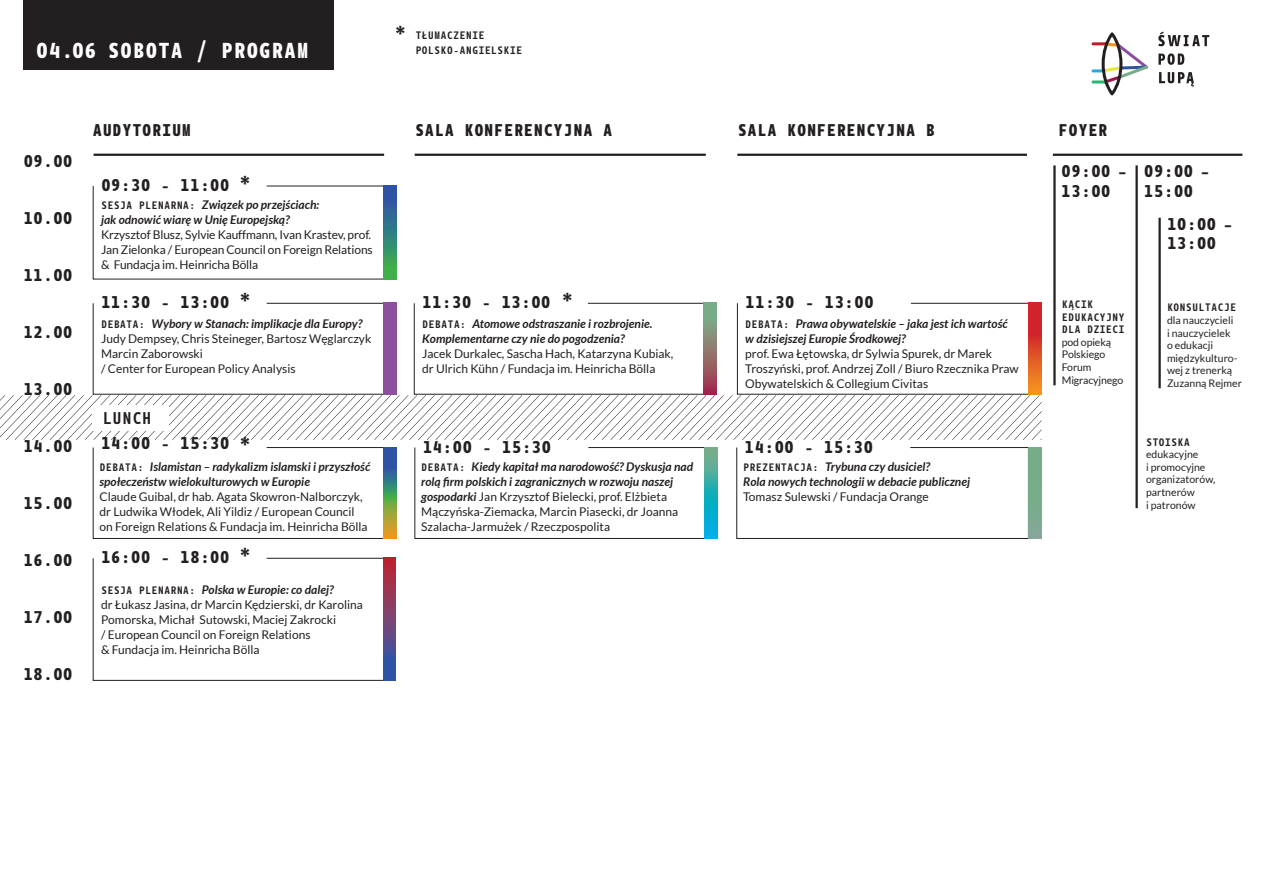
<style>
.page{position:relative;width:1263px;height:893px;background:#fff}
.page>*{position:absolute;margin:0;border:0;box-sizing:border-box;transform-origin:0 0}
.t1{font:700 21px "Botanika Mono";color:#fff}
.cyfty{font:600 21px "Botanika Mono";color:#231f20}
.cyfty-2{font:700 16.5px/19.8px "Botanika Mono";color:#231f20}
.cyfty-3{font:600 16.5px "Botanika Mono";color:#231f20}
.text{font:12px/15px "Lato";color:#231f20}
.text-2{font:italic 700 12px/15px "Lato";color:#231f20}
.text-3{font:10.5px/12.6px "Lato";color:#231f20}
.text-4{font:600 10.5px/12.6px "Botanika Mono";color:#231f20}
.s1{font-family:"Botanika Mono";font-weight:600;font-style:normal;font-size:10.5px}
.s2{font-family:"Botanika Mono";font-weight:600;font-size:10.5px}
.s3{font-weight:700;font-style:italic}
.s4{font-family:"Botanika Mono";font-weight:600}
</style>
<div class="page">
<hr style="left:1053px;top:165px;width:3px;height:220px;background:#231f20">
<div style="left:23px;top:0;width:311px;height:69px;background:#231f20"></div>
<hr style="left:94px;top:154px;width:290px;height:2px;background:#231f20">
<hr style="left:415px;top:154px;width:291px;height:2px;background:#231f20">
<hr style="left:737px;top:154px;width:290px;height:2px;background:#231f20">
<hr style="left:1053px;top:154px;width:189px;height:2px;background:#231f20">
<svg style="left:92px;top:185px;width:292px;height:95px"></svg>
<svg style="left:92px;top:447px;width:291px;height:92px"></svg>
<svg style="left:414px;top:447px;width:290px;height:92px"></svg>
<svg style="left:736px;top:447px;width:292px;height:92px"></svg>
<svg style="left:0;top:303px;width:1041px;height:137px"></svg>
<svg style="left:92px;top:557px;width:292px;height:124px"></svg>
<div style="left:92px;top:405px;width:77px;height:26px;background:#fff"></div>
<svg style="left:1091px;top:32px;width:57px;height:63px"></svg>
<svg style="left:1158px;top:53px;width:26px;height:12px"></svg>
<svg style="left:1159px;top:72px;width:35px;height:15px"></svg>
<svg style="left:1158px;top:32px;width:51px;height:14px"></svg>
<svg style="left:383px;top:186px;width:13px;height:94px"></svg>
<div style="left:383px;top:303px;width:13px;height:92px;background:#8c509f"></div>
<svg style="left:703px;top:303px;width:13px;height:92px"></svg>
<svg style="left:1028px;top:303px;width:13px;height:92px"></svg>
<svg style="left:383px;top:447px;width:13px;height:92px"></svg>
<svg style="left:704px;top:447px;width:13px;height:92px"></svg>
<svg style="left:1028px;top:447px;width:13px;height:92px"></svg>
<svg style="left:383px;top:558px;width:13px;height:122px;background:#754071"></svg>
<hr style="left:1135px;top:165px;width:3px;height:343px;background:#231f20">
<hr style="left:1158px;top:218px;width:3px;height:170px;background:#231f20">
<p class="t1" style="left:36px;top:36px;width:274px">04.06 SOBOTA / PROGRAM</p>
<p class="cyfty" style="left:394px;top:19px;width:14px">*</p>
<p class="text-4" style="left:415px;top:28px;width:109px;line-height:15px">TŁUMACZENIE<br>POLSKO-ANGIELSKIE</p>
<p class="cyfty-2" style="left:23px;top:150px;width:51px">09.00</p>
<p class="cyfty-2" style="left:23px;top:207px;width:51px">10.00</p>
<p class="cyfty-2" style="left:23px;top:264px;width:51px">11.00</p>
<p class="cyfty-2" style="left:23px;top:321px;width:51px">12.00</p>
<p class="cyfty-2" style="left:23px;top:378px;width:51px">13.00</p>
<p class="cyfty-2" style="left:23px;top:435px;width:51px">14.00</p>
<p class="cyfty-2" style="left:23px;top:492px;width:51px">15.00</p>
<p class="cyfty-2" style="left:23px;top:549px;width:51px">16.00</p>
<p class="cyfty-2" style="left:23px;top:606px;width:51px">17.00</p>
<p class="cyfty-2" style="left:23px;top:663px;width:51px">18.00</p>
<p class="cyfty-2" style="left:92px;top:120px;width:101px">AUDYTORIUM</p>
<p class="cyfty-2" style="left:415px;top:120px;width:200px">SALA KONFERENCYJNA A</p>
<p class="cyfty-2" style="left:737px;top:120px;width:199px">SALA KONFERENCYJNA B</p>
<p class="cyfty-2" style="left:101px;top:175px;width:130px">09:30 - 11:00</p>
<p class="cyfty" style="left:239px;top:169px;width:14px">*</p>
<p class="text-2" style="left:101px;top:197px;width:220px"><span class="s1">SESJA PLENARNA:</span> Związek po przejściach: jak odnowić wiarę w Unię Europejską?</p>
<p class="text" style="left:101px;top:227px;width:273px">Krzysztof Blusz, Sylvie Kauffmann, Ivan Krastev, prof.<br>Jan Zielonka / European Council on Foreign Relations &amp; Fundacja im. Heinricha Bölla</p>
<p class="cyfty-2" style="left:101px;top:292px;width:130px">11:30 - 13:00</p>
<p class="cyfty" style="left:239px;top:287px;width:14px">*</p>
<p class="cyfty" style="left:561px;top:287px;width:14px">*</p>
<p class="cyfty-2" style="left:422px;top:292px;width:130px">11:30 - 13:00</p>
<p class="cyfty-2" style="left:745px;top:292px;width:130px">11:30 - 13:00</p>
<p class="text-2" style="left:101px;top:317px;width:263px"><span class="s1">DEBATA:</span> Wybory w Stanach: implikacje dla Europy?</p>
<p class="text" style="left:101px;top:331px;width:272px">Judy Dempsey, Chris Steineger, Bartosz Węglarczyk</p>
<p class="text" style="left:101px;top:346px;width:103px">Marcin Zaborowski</p>
<p class="text" style="left:101px;top:361px;width:196px">/ Center for European Policy Analysis</p>
<p class="cyfty-3" style="left:102px;top:407px;width:51px">LUNCH</p>
<p class="text-2" style="left:422px;top:317px;width:232px"><span class="s1">DEBATA:</span> Atomowe odstraszanie i rozbrojenie.</p>
<p class="text-2" style="left:422px;top:332px;width:204px">Komplementarne czy nie do pogodzenia?</p>
<p class="text" style="left:422px;top:346px;width:253px">Jacek Durkalec, Sascha Hach, Katarzyna Kubiak, dr Ulrich Kühn / Fundacja im. Heinricha Bölla</p>
<p class="text-2" style="left:745px;top:317px;width:264px"><span class="s1">DEBATA:</span> Prawa obywatelskie – jaka jest ich wartość w dzisiejszej Europie Środkowej?</p>
<p class="text" style="left:745px;top:346px;width:275px">prof. Ewa Łętowska, dr Sylwia Spurek, dr Marek<br>Troszyński, prof. Andrzej Zoll / Biuro Rzecznika Praw<br>Obywatelskich &amp; Collegium Civitas</p>
<p class="cyfty" style="left:239px;top:430px;width:14px">*</p>
<p class="cyfty-2" style="left:101px;top:433px;width:130px">14:00 - 15:30</p>
<p class="cyfty-2" style="left:423px;top:436px;width:130px">14:00 - 15:30</p>
<p class="cyfty-2" style="left:745px;top:436px;width:130px">14:00 - 15:30</p>
<p class="text-2" style="left:100px;top:459px;width:272px"><span class="s1">DEBATA:</span> Islamistan – radykalizm islamski i przyszłość społeczeństw wielokulturowych w Europie</p>
<p class="text" style="left:100px;top:489px;width:265px">Claude Guibal, dr hab. Agata Skowron-Nalborczyk,</p>
<p class="text" style="left:100px;top:504px;width:257px">dr Ludwika Włodek, Ali Yildiz / European Council</p>
<p class="text" style="left:100px;top:519px;width:270px">on Foreign Relations &amp; Fundacja im. Heinricha Bölla</p>
<p class="cyfty-2" style="left:101px;top:547px;width:130px">16:00 - 18:00</p>
<p class="cyfty" style="left:239px;top:542px;width:14px">*</p>
<p class="text-2" style="left:101px;top:582px;width:234px"><span class="s1">SESJA PLENARNA:</span> Polska w Europie: co dalej?</p>
<p class="text" style="left:101px;top:597px;width:263px">dr Łukasz Jasina, dr Marcin Kędzierski, dr Karolina<br>Pomorska, Michał Sutowski, Maciej Zakrocki</p>
<p class="text" style="left:101px;top:627px;width:211px">/ European Council on Foreign Relations &amp; Fundacja im. Heinricha Bölla</p>
<p class="text" style="left:421px;top:459px;width:273px"><span class="s2">DEBATA:</span> <span class="s3">Kiedy kapitał ma narodowość? Dyskusja nad rolą firm polskich i zagranicznych w rozwoju naszej gospodarki</span> Jan Krzysztof Bielecki, prof. Elżbieta Mączyńska-Ziemacka, Marcin Piasecki, dr Joanna Szalacha-Jarmużek / Rzeczpospolita</p>
<p class="text-2" style="left:743px;top:459px;width:188px"><span class="s1">PREZENTACJA:</span> Trybuna czy dusiciel?</p>
<p class="text-2" style="left:743px;top:474px;width:228px">Rola nowych technologii w debacie publicznej</p>
<p class="text" style="left:743px;top:489px;width:187px">Tomasz Sulewski / Fundacja Orange</p>
<p class="cyfty-2" style="left:1058px;top:120px;width:51px">FOYER</p>
<p class="cyfty-2" style="left:1061px;top:160px;width:67px">09:00 –<br>13:00</p>
<p class="cyfty-2" style="left:1144px;top:160px;width:67px">09:00 –<br>15:00</p>
<p class="cyfty-2" style="left:1167px;top:213px;width:67px">10:00 –<br>13:00</p>
<p class="text-4" style="left:1062px;top:298px;width:64px">KĄCIK<br>EDUKACYJNY<br>DLA DZIECI</p>
<p class="text-3" style="left:1062px;top:336px;width:63px">pod opieką<br>Polskiego<br>Forum<br>Migracyjnego</p>
<p class="text-3" style="left:1167px;top:301px;width:76px"><span class="s4">KONSULTACJE </span>dla nauczycieli<br>i nauczycielek<br>o edukacji międzykulturo&shy;wej z trenerką<br>Zuzanną Rejmer</p>
<p class="text-3" style="left:1146px;top:435px;width:71px"><span class="s4">STOISKA </span>edukacyjne<br>i promocyjne organizatorów, partnerów<br>i patronów</p>
</div>
